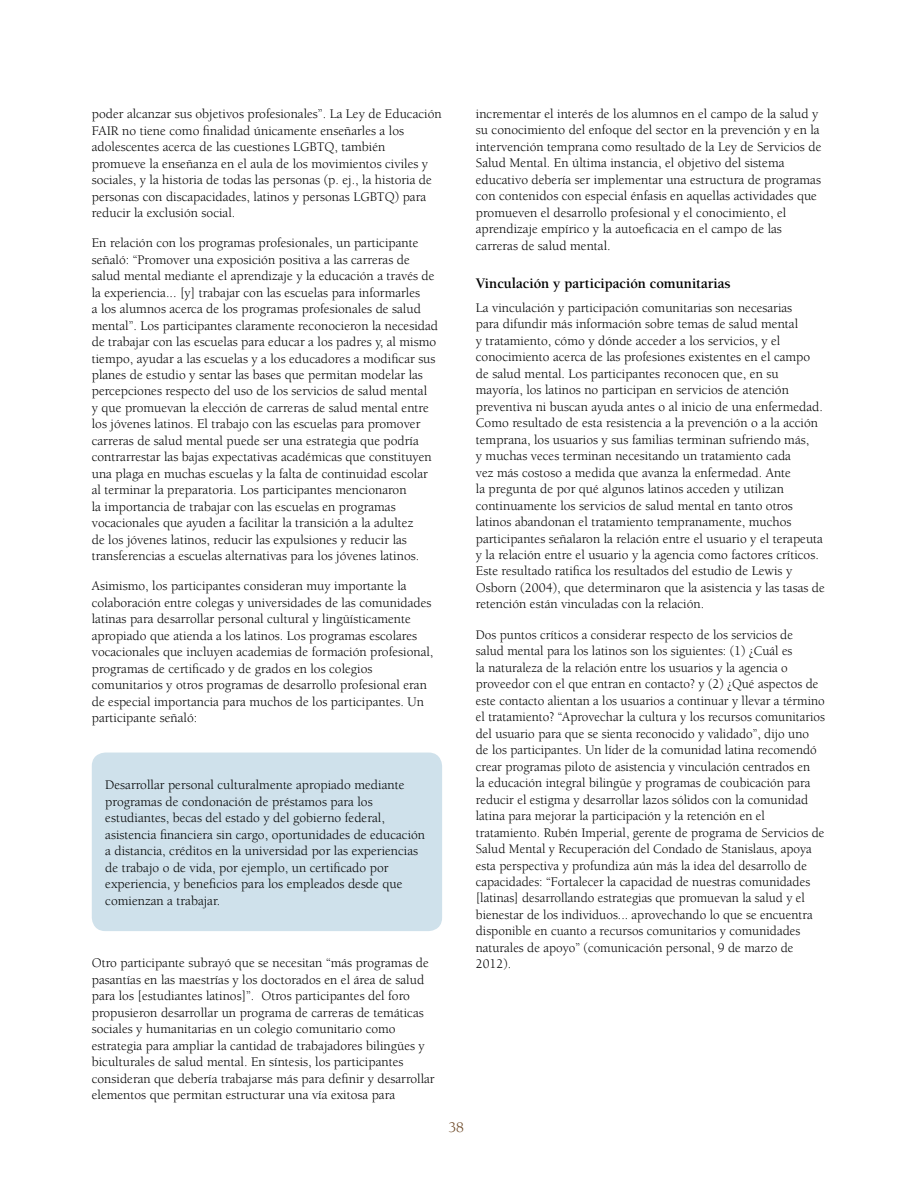
<style>
.page{position:relative;width:918px;height:1188px;background:#fff}
.page>*{position:absolute;margin:0;border:0;box-sizing:border-box;transform-origin:0 0}
.t1{font:700 15px "Berkeley";color:#000}
.t2{font:15px "Berkeley";color:#684320}
.t3{font:13.5px/16.5px "Berkeley";color:#000}
</style>
<div class="page">
<div style="left:92px;top:753px;width:350px;height:178px;background:#cfe1eb;border-radius:14px"></div>
<p class="t3" style="left:92px;top:106px;width:351px">poder alcanzar sus objetivos profesionales”. La Ley de Educación FAIR no tiene como finalidad únicamente enseñarles a los adolescentes acerca de las cuestiones LGBTQ, también promueve la enseñanza en el aula de los movimientos civiles y sociales, y la historia de todas las personas (p. ej., la historia de personas con discapacidades, latinos y personas LGBTQ) para reducir la exclusión social.</p>
<p class="t3" style="left:92px;top:235px;width:348px">En relación con los programas profesionales, un participante señaló: “Promover una exposición positiva a las carreras de salud mental mediante el aprendizaje y la educación a través de la experiencia... [y] trabajar con las escuelas para informarles<br>a los alumnos acerca de los programas profesionales de salud mental”. Los participantes claramente reconocieron la necesidad de trabajar con las escuelas para educar a los padres y, al mismo tiempo, ayudar a las escuelas y a los educadores a modificar sus planes de estudio y sentar las bases que permitan modelar las percepciones respecto del uso de los servicios de salud mental<br>y que promuevan la elección de carreras de salud mental entre los jóvenes latinos. El trabajo con las escuelas para promover carreras de salud mental puede ser una estrategia que podría contrarrestar las bajas expectativas académicas que constituyen una plaga en muchas escuelas y la falta de continuidad escolar al terminar la preparatoria. Los participantes mencionaron<br>la importancia de trabajar con las escuelas en programas vocacionales que ayuden a facilitar la transición a la adultez<br>de los jóvenes latinos, reducir las expulsiones y reducir las transferencias a escuelas alternativas para los jóvenes latinos.</p>
<p class="t3" style="left:92px;top:578px;width:343px">Asimismo, los participantes consideran muy importante la colaboración entre colegas y universidades de las comunidades latinas para desarrollar personal cultural y lingüísticamente apropiado que atienda a los latinos. Los programas escolares vocacionales que incluyen academias de formación profesional, programas de certificado y de grados en los colegios comunitarios y otros programas de desarrollo profesional eran de especial importancia para muchos de los participantes. Un participante señaló:</p>
<p class="t3" style="left:105px;top:777px;width:321px">Desarrollar personal culturalmente apropiado mediante programas de condonación de préstamos para los estudiantes, becas del estado y del gobierno federal, asistencia financiera sin cargo, oportunidades de educación a distancia, créditos en la universidad por las experiencias de trabajo o de vida, por ejemplo, un certificado por experiencia, y beneficios para los empleados desde que comienzan a trabajar.</p>
<p class="t3" style="left:92px;top:955px;width:344px">Otro participante subrayó que se necesitan “más programas de pasantías en las maestrías y los doctorados en el área de salud para los [estudiantes latinos]”. Otros participantes del foro propusieron desarrollar un programa de carreras de temáticas sociales y humanitarias en un colegio comunitario como estrategia para ampliar la cantidad de trabajadores bilingües y biculturales de salud mental. En síntesis, los participantes consideran que debería trabajarse más para definir y desarrollar elementos que permitan estructurar una vía exitosa para</p>
<p class="t2" style="left:449px;top:1119px;width:17px">38</p>
<p class="t3" style="left:476px;top:106px;width:347px">incrementar el interés de los alumnos en el campo de la salud y su conocimiento del enfoque del sector en la prevención y en la intervención temprana como resultado de la Ley de Servicios de Salud Mental. En última instancia, el objetivo del sistema educativo debería ser implementar una estructura de programas con contenidos con especial énfasis en aquellas actividades que promueven el desarrollo profesional y el conocimiento, el aprendizaje empírico y la autoeficacia en el campo de las carreras de salud mental.</p>
<p class="t1" style="left:476px;top:276px;width:256px">Vinculación y participación comunitarias</p>
<p class="t3" style="left:476px;top:299px;width:351px">La vinculación y participación comunitarias son necesarias<br>para difundir más información sobre temas de salud mental<br>y tratamiento, cómo y dónde acceder a los servicios, y el conocimiento acerca de las profesiones existentes en el campo de salud mental. Los participantes reconocen que, en su mayoría, los latinos no participan en servicios de atención preventiva ni buscan ayuda antes o al inicio de una enfermedad.<br>Como resultado de esta resistencia a la prevención o a la acción temprana, los usuarios y sus familias terminan sufriendo más,<br>y muchas veces terminan necesitando un tratamiento cada<br>vez más costoso a medida que avanza la enfermedad. Ante<br>la pregunta de por qué algunos latinos acceden y utilizan continuamente los servicios de salud mental en tanto otros latinos abandonan el tratamiento tempranamente, muchos participantes señalaron la relación entre el usuario y el terapeuta y la relación entre el usuario y la agencia como factores críticos.<br>Este resultado ratifica los resultados del estudio de Lewis y Osborn (2004), que determinaron que la asistencia y las tasas de retención están vinculadas con la relación.</p>
<p class="t3" style="left:476px;top:626px;width:351px">Dos puntos críticos a considerar respecto de los servicios de<br>salud mental para los latinos son los siguientes: (1) ¿Cuál es<br>la naturaleza de la relación entre los usuarios y la agencia o proveedor con el que entran en contacto? y (2) ¿Qué aspectos de este contacto alientan a los usuarios a continuar y llevar a término el tratamiento? “Aprovechar la cultura y los recursos comunitarios del usuario para que se sienta reconocido y validado”, dijo uno de los participantes. Un líder de la comunidad latina recomendó crear programas piloto de asistencia y vinculación centrados en<br>la educación integral bilingüe y programas de coubicación para reducir el estigma y desarrollar lazos sólidos con la comunidad latina para mejorar la participación y la retención en el tratamiento. Rubén Imperial, gerente de programa de Servicios de Salud Mental y Recuperación del Condado de Stanislaus, apoya esta perspectiva y profundiza aún más la idea del desarrollo de capacidades: “Fortalecer la capacidad de nuestras comunidades [latinas] desarrollando estrategias que promuevan la salud y el bienestar de los individuos... aprovechando lo que se encuentra disponible en cuanto a recursos comunitarios y comunidades naturales de apoyo” (comunicación personal, 9 de marzo de 2012).</p>
</div>
